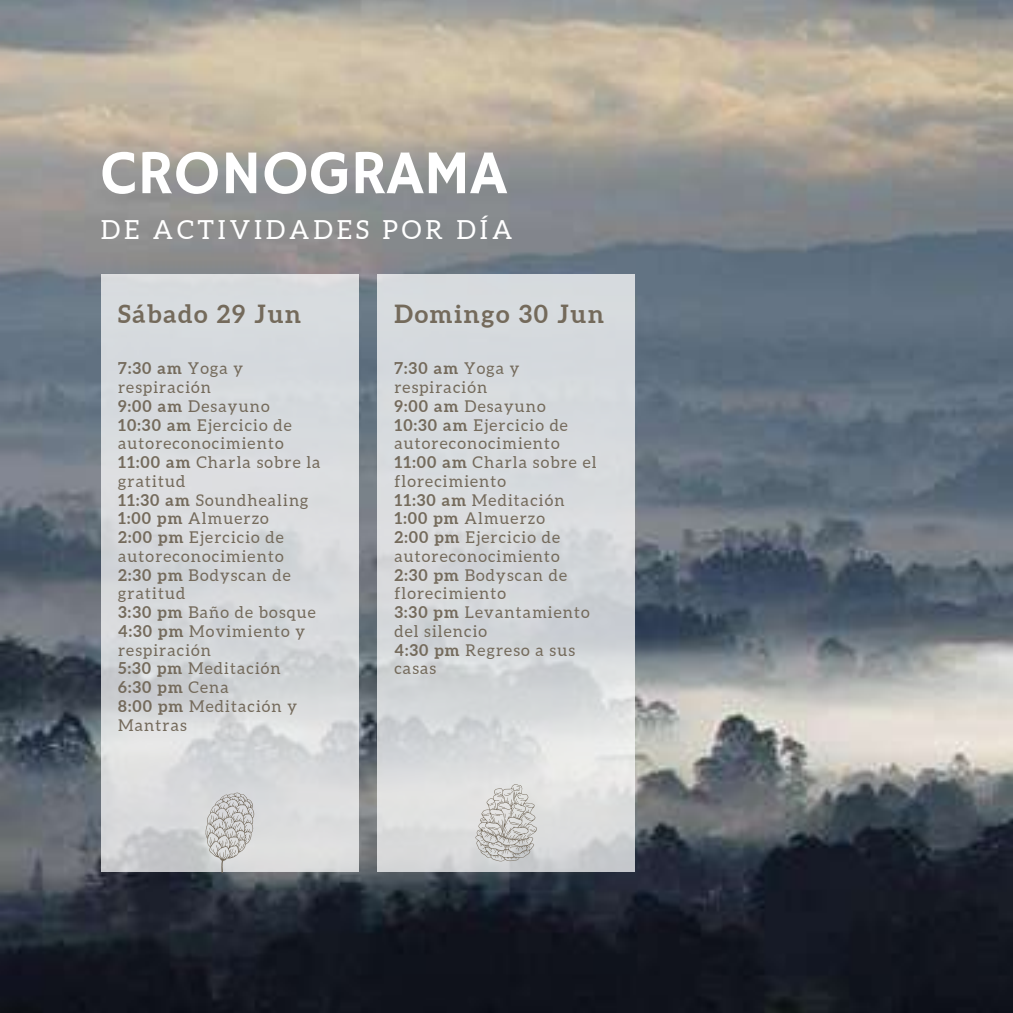
<style>
.page{position:relative;width:1013px;height:1013px;background:#fff}
.page>*{position:absolute;margin:0;border:0;box-sizing:border-box;transform-origin:0 0}
.t1{font:62.5px "Hammersmith One";color:#fff}
.t2{font:26.25px "Aleo";letter-spacing:.145em;color:#fff}
.t3{font:700 25px "Aleo";letter-spacing:.07em;color:#746a5b}
.t4{font:16.25px/18.8px "Aleo";letter-spacing:.07em;color:#746a5b}
.s1{font-weight:700}
</style>
<div class="page">
<img style="left:0;top:0;width:1012px;height:1012px">
<svg style="left:101px;top:274px;width:257px;height:598px;background:#d6d9db"></svg>
<svg style="left:377px;top:274px;width:258px;height:598px;background:#d6d9dc"></svg>
<svg style="left:475px;top:784px;width:62px;height:77px;background:#cbcac7"></svg>
<svg style="left:205px;top:792px;width:49px;height:81px;background:#c6c6c4"></svg>
<h1 class="t1" style="left:101px;top:137px;width:407px">CRONOGRAMA</h1>
<h2 class="t2" style="left:101px;top:215px;width:413px">DE ACTIVIDADES POR DÍA</h2>
<h3 class="t3" style="left:118px;top:299px;width:184px">Sábado 29 Jun</h3>
<h3 class="t3" style="left:394px;top:299px;width:211px">Domingo 30 Jun</h3>
<p class="t4" style="left:394px;top:359px;width:203px"><span class="s1">7:30 am</span> Yoga y respiración<br><span class="s1">9:00 am</span> Desayuno<br><span class="s1">10:30 am</span> Ejercicio de autoreconocimiento<br><span class="s1">11:00 am</span> Charla sobre el florecimiento<br><span class="s1">11:30 am</span> Meditación<br><span class="s1">1:00 pm</span> Almuerzo<br><span class="s1">2:00 pm</span> Ejercicio de autoreconocimiento<br><span class="s1">2:30 pm</span> Bodyscan de florecimiento<br><span class="s1">3:30 pm</span> Levantamiento del silencio<br><span class="s1">4:30 pm</span> Regreso a sus casas</p>
<p class="t4" style="left:118px;top:359px;width:204px"><span class="s1">7:30 am</span> Yoga y respiración<br><span class="s1">9:00 am</span> Desayuno<br><span class="s1">10:30 am</span> Ejercicio de autoreconocimiento<br><span class="s1">11:00 am</span> Charla sobre la gratitud<br><span class="s1">11:30 am</span> Soundhealing<br><span class="s1">1:00 pm</span> Almuerzo<br><span class="s1">2:00 pm</span> Ejercicio de autoreconocimiento<br><span class="s1">2:30 pm</span> Bodyscan de gratitud<br><span class="s1">3:30 pm</span> Baño de bosque<br><span class="s1">4:30 pm</span> Movimiento y respiración<br><span class="s1">5:30 pm</span> Meditación<br><span class="s1">6:30 pm</span> Cena<br><span class="s1">8:00 pm</span> Meditación y<br>Mantras</p>
</div>
